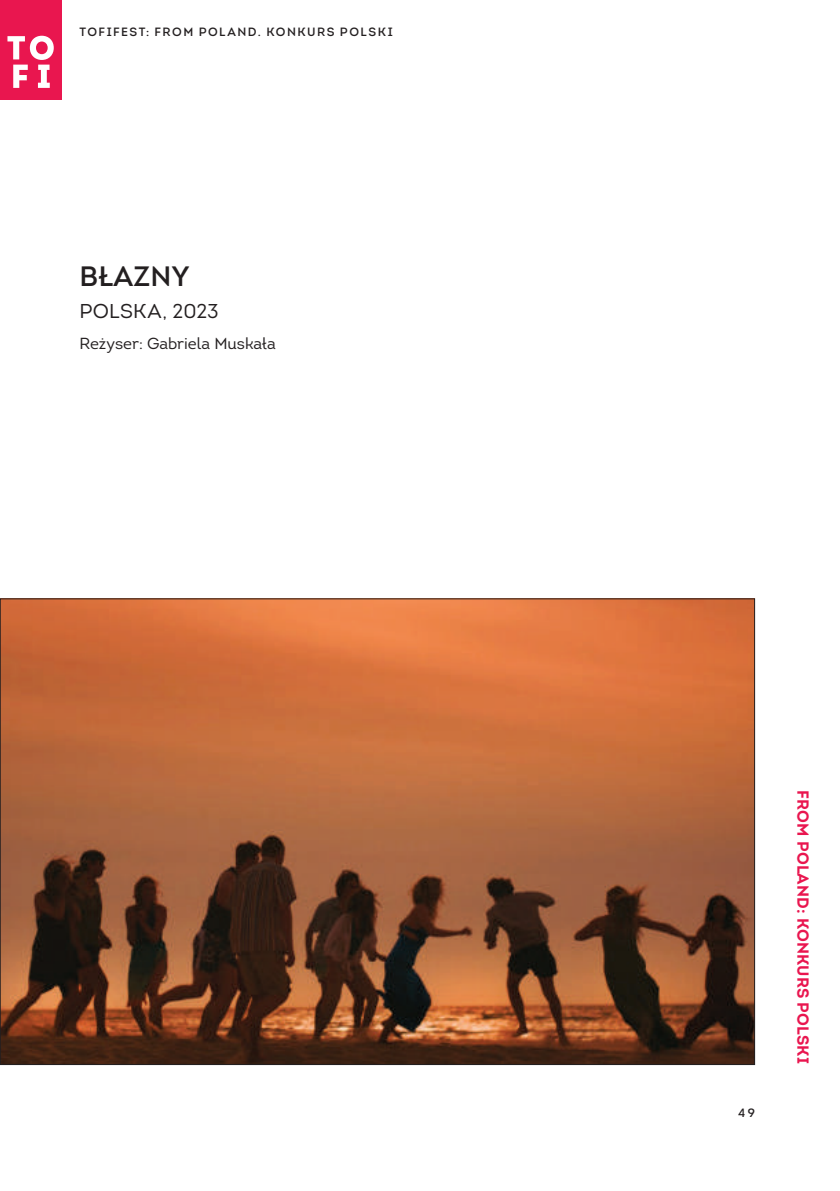
<style>
.page{position:relative;width:840px;height:1191px;background:#fff}
.page>*{position:absolute;margin:0;border:0;box-sizing:border-box;transform-origin:0 0}
.t1{font:28px "Intro Regular Caps";letter-spacing:.01em;color:#231f20}
.t2{font:20px "Intro Book Caps";letter-spacing:.015em;color:#231f20}
.t3{font:16px "Intro Bold Caps";letter-spacing:.01em;color:#e9164f}
.t4{font:16px "Intro";color:#231f20}
.t5{font:12px "Intro";letter-spacing:.125em;color:#231f20}
</style>
<div class="page">
<div style="left:0;top:0;width:61px;height:100px;background:#e9164f"></div>
<svg style="left:7px;top:36px;width:47px;height:52px"></svg>
<img style="left:2px;top:600px;width:750px;height:462px">
<p class="t5" style="left:79px;top:24px;width:314px">TOFIFEST: FROM POL AND. KONKURS POLSKI</p>
<h1 class="t1" style="left:79px;top:259px;width:111px">BŁAZNY</h1>
<h2 class="t2" style="left:79px;top:298px;width:141px">POLSKA, 2023</h2>
<h3 class="t4" style="left:79px;top:334px;width:198px">Reżyser: Gabriela Muskała</h3>
<p class="t5" style="left:737px;top:1105px;width:18px">49</p>
<h3 class="t3" style="left:813px;top:790px;width:275px;rotate:90deg">FROM POLAND: KONKURS POLSKI</h3>
</div>
